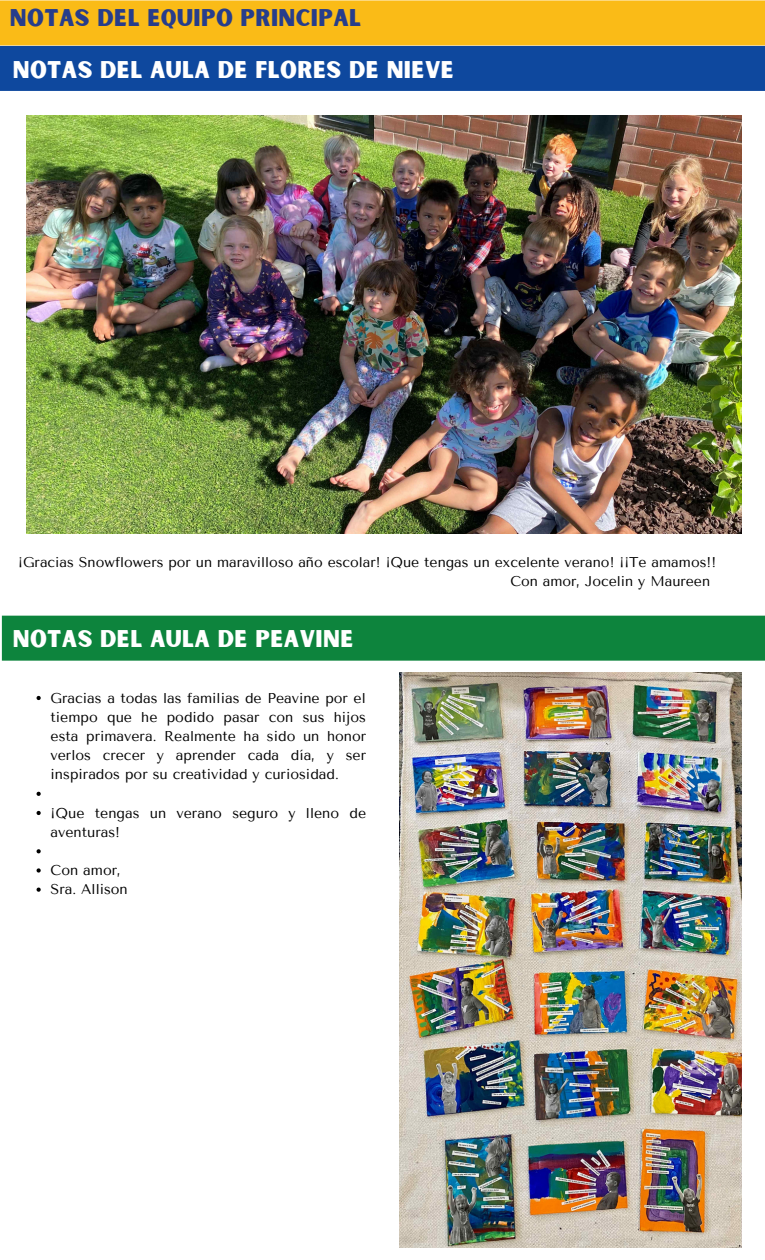
<style>
.page{position:relative;width:765px;height:1260px;background:#fff}
.page>*{position:absolute;margin:0;border:0;box-sizing:border-box;transform-origin:0 0}
.t1{font:23.12px "Sunborn Sans One";letter-spacing:.015em;color:#fff}
.t2{font:23.12px "Sunborn Sans One";letter-spacing:.015em;color:#273d8b}
.t3{font:14.12px/19.1px "Tenor Sans";color:#000;text-align:justify}
.t4{font:14px "Tenor Sans";color:#000}
</style>
<div class="page">
<div style="left:0;top:0;width:765px;height:45px;background:#fabb17"></div>
<div style="left:0;top:46px;width:765px;height:45px;background:#0e489e"></div>
<div style="left:2px;top:616px;width:763px;height:45px;background:#0d843d"></div>
<img style="left:27px;top:115px;width:715px;height:418px">
<img style="left:400px;top:673px;width:342px;height:575px">
<svg style="left:37px;top:696px;width:4px;height:4px"></svg>
<svg style="left:37px;top:792px;width:4px;height:4px"></svg>
<svg style="left:37px;top:811px;width:4px;height:4px"></svg>
<svg style="left:37px;top:849px;width:4px;height:4px"></svg>
<svg style="left:37px;top:868px;width:4px;height:5px"></svg>
<svg style="left:37px;top:888px;width:4px;height:4px"></svg>
<p class="t2" style="left:10px;top:3px;width:353px">NOTAS DEL EQUIPO PRINCIPAL</p>
<p class="t1" style="left:13px;top:55px;width:443px">NOTAS DEL AULA DE FLORES DE NIEVE</p>
<p class="t4" style="left:18px;top:554px;width:699px">¡Gracias Snowflowers por un maravilloso año escolar! ¡Que tengas un excelente verano! ¡¡Te amamos!!</p>
<p class="t4" style="left:510px;top:574px;width:201px">Con amor, Jocelin y Maureen</p>
<p class="t1" style="left:13px;top:624px;width:342px">NOTAS DEL AULA DE PEAVINE</p>
<p class="t3" style="left:51px;top:688px;width:317px">Gracias a todas las familias de Peavine por el tiempo que he podido pasar con sus hijos esta primavera. Realmente ha sido un honor verlos crecer y aprender cada día, y ser inspirados por su creatividad y curiosidad.</p>
<p class="t3" style="left:51px;top:803px;width:317px">¡Que tengas un verano seguro y lleno de aventuras!</p>
<p class="t3" style="left:51px;top:861px;width:72px">Con amor,</p>
<p class="t3" style="left:51px;top:880px;width:79px">Sra. Allison</p>
</div>
